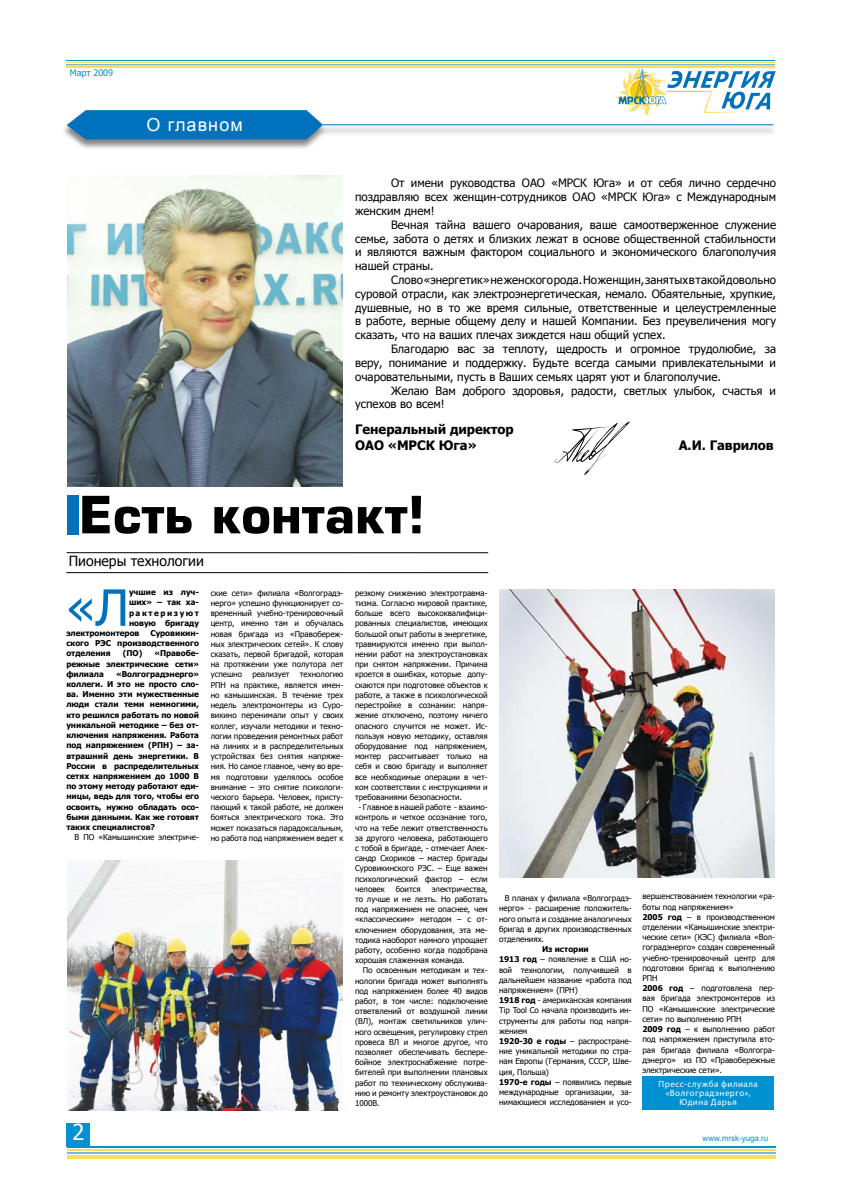
<style>
.page{position:relative;width:842px;height:1191px;background:#fff}
.page>*{position:absolute;margin:0;border:0;box-sizing:border-box;transform-origin:0 0}
.t1{font:50.1px "Tahoma";color:#0071bc}
.t2{font:700 50px "Europe";color:#000}
.t3{font:22px "Tahoma";color:#fff}
.t4{font:18px "Arial";letter-spacing:.06em;color:#fff}
.t5{font:14px "Tahoma";color:#000}
.t6{font:700 13px/15.6px "Tahoma";color:#000}
.t7{font:11.5px/13.8px "Tahoma";color:#000;text-align:justify}
.t8{font:9px/9px "Myriad Pro";letter-spacing:.055em;color:#fff;text-align:center}
.t9{font:9px "Tahoma";color:#0091d0}
.t10{font:8px/10.2px "Tahoma";color:#000;text-align:justify}
.t11{font:700 8px/10.2px "Tahoma";color:#000;text-align:justify}
.t12{font:8px "Arial";color:#0091d0}
.t13{font:700 8px "Tahoma";letter-spacing:.2em;color:#000}
.s1{font-weight:700}
</style>
<div class="page">
<div style="left:61px;top:110px;width:271px;height:50px;background:#000;opacity:.48"></div>
<svg style="left:67px;top:110px;width:256px;height:29px"></svg>
<div style="left:317px;top:124px;width:466px;height:16px;background:#000;opacity:.75"></div>
<hr style="left:323px;top:124px;width:450px;height:1px;background:#0071bc">
<hr style="left:67px;top:1155px;width:708px;height:3px;background:#ffdd5a">
<hr style="left:67px;top:1152px;width:708px;height:2px;background:#77b8e5">
<hr style="left:67px;top:1149px;width:708px;height:1px;background:#ffdd5a">
<hr style="left:67px;top:1146px;width:708px;height:1px;background:#0091d0">
<div style="left:67px;top:1123px;width:23px;height:23px;background:#0091d0"></div>
<svg style="left:616px;top:68px;width:160px;height:48px"></svg>
<hr style="left:66px;top:66px;width:708px;height:2px;background:#ffdd5a">
<hr style="left:66px;top:64px;width:708px;height:1px;background:#77b8e5">
<hr style="left:66px;top:62px;width:708px;height:1px;background:#ffdd5a">
<hr style="left:66px;top:60px;width:708px;height:1px;background:#0091d0">
<div style="left:67px;top:495px;width:11px;height:39px;background:#0071bc"></div>
<hr style="left:66px;top:572px;width:422px;height:1px;background:#000">
<hr style="left:67px;top:552px;width:421px;height:1px;background:#000">
<div style="left:642px;top:1076px;width:132px;height:33px;background:#0091d0"></div>
<svg style="left:553px;top:421px;width:77px;height:54px"></svg>
<img style="left:499px;top:589px;width:275px;height:288px">
<img style="left:68px;top:860px;width:274px;height:250px">
<img style="left:67px;top:176px;width:275px;height:310px">
<p class="t9" style="left:70px;top:66px;width:45px">Март 2009</p>
<h3 class="t4" style="left:147px;top:113px;width:98px">О главном</h3>
<h3 class="t7" style="left:355px;top:176px;width:422px;text-indent:36px">От имени руководства ОАО «МРСК Юга» и от себя лично сердечно поздравляю всех женщин-сотрудников ОАО «МРСК Юга» с Международным женским днем!</h3>
<h3 class="t7" style="left:355px;top:217px;width:422px;text-indent:36px">Вечная тайна вашего очарования, ваше самоотверженное служение семье, забота о детях и близких лежат в основе общественной стабильности и являются важным фактором социального и экономического благополучия нашей страны.</h3>
<p class="t7" style="left:355px;top:272px;width:422px;text-indent:36px">Слово «энергетик» не женского рода. Но женщин, занятых в такой довольно суровой отрасли, как электроэнергетическая, немало. Обаятельные, хрупкие, душевные, но в то же время сильные, ответственные и целеустремленные в работе, верные общему делу и нашей Компании. Без преувеличения могу сказать, что на ваших плечах зиждется наш общий успех.</p>
<h3 class="t7" style="left:355px;top:341px;width:422px;text-indent:36px">Благодарю вас за теплоту, щедрость и огромное трудолюбие, за веру, понимание и поддержку. Будьте всегда самыми привлекательными и очаровательными, пусть в Ваших семьях царят уют и благополучие.</h3>
<h3 class="t7" style="left:355px;top:383px;width:422px;text-indent:36px">Желаю Вам доброго здоровья, радости, светлых улыбок, счастья и успехов во всем!</h3>
<h3 class="t6" style="left:355px;top:420px;width:160px">Генеральный директор<br>ОАО «МРСК Юга»</h3>
<h3 class="t6" style="left:679px;top:436px;width:97px">А.И. Гаврилов</h3>
<h2 class="t2" style="left:79px;top:485px;width:348px">Есть контакт!</h2>
<h3 class="t5" style="left:69px;top:551px;width:137px">Пионеры технологии</h3>
<h1 class="t1" style="left:66px;top:574px;width:64px">«Л</h1>
<p class="t11" style="left:129px;top:586px;width:71px">учшие из луч-</p>
<p class="t10" style="left:211px;top:587px;width:134px">ские сети» филиала «Волгоградэ&shy;нерго» успешно функционирует со&shy;временный учебно-тренировочный центр, именно там и обучалась новая бригада из «Правобереж&shy;ных электрических сетей». К слову сказать, первой бригадой, которая на протяжении уже полутора лет успешно</p>
<p class="t10" style="left:355px;top:587px;width:134px">резкому снижению электротравма&shy;тизма. Согласно мировой практике, больше всего высококвалифици&shy;рованных специалистов, имеющих большой опыт работы в энергетике, травмируются именно при выпол&shy;нении работ на электроустановках при снятом напряжении. Причина кроется в ошибках, которые допу&shy;скаются при подготовке объектов к работе, а также в психологической перестройке в сознании: напря&shy;жение отключено, поэтому ничего опасного случится не может. Ис&shy;пользуя новую методику, оставляя оборудование под напряжением, монтер рассчитывает только на себя и свою бригаду и выполняет все необходимые операции в чет&shy;ком соответствии с инструкциями и требованиями безопасности.</p>
<p class="t10" style="left:355px;top:801px;width:134px;text-indent:3px">- Главное в нашей работе - взаимо&shy;контроль и четкое осознание того, что на тебе лежит ответственность за другого человека, работающего с тобой в бригаде, - отмечает Алек&shy;сандр Скориков – мастер бригады Суровикинского РЭС. – Еще важен психологический фактор – если человек</p>
<p class="t11" style="left:129px;top:597px;width:71px">ших» – так ха-</p>
<p class="t13" style="left:129px;top:607px;width:72px">рактеризуют</p>
<p class="t11" style="left:129px;top:617px;width:71px">новую бригаду</p>
<p class="t11" style="left:66px;top:627px;width:75px">электромонтеров</p>
<p class="t11" style="left:66px;top:627px;width:134px;text-indent:84px">Суровикин&shy;ского РЭС производственного отделения</p>
<p class="t11" style="left:66px;top:648px;width:134px;text-indent:88px">«Правобе&shy;режные электрические сети» филиала</p>
<p class="t11" style="left:123px;top:648px;width:21px">(ПО)</p>
<p class="t11" style="left:66px;top:668px;width:134px;text-indent:50px">«Волгоградэнерго» коллеги. И это не просто сло&shy;ва. Именно эти мужественные люди стали теми немногими, кто решился работать по новой уникальной методике – без от&shy;ключения напряжения. Работа под напряжением (РПН) – за&shy;втрашний день энергетики. В России в распределительных сетях напряжением до 1000 В по этому методу работают еди&shy;ницы, ведь для того, чтобы его освоить, нужно обладать осо&shy;быми данными. Как же готовят таких специалистов?</p>
<p class="t10" style="left:75px;top:831px;width:126px">В ПО «Камышинские электриче-</p>
<p class="t10" style="left:211px;top:669px;width:134px;text-indent:89px">технологию РПН на практике, является имен&shy;но камышинская. В течение трех недель электромонтеры из Суро&shy;викино перенимали опыт у своих коллег, изучали методики и техно&shy;логии проведения ремонтных работ на линиях и в распределительных устройствах без снятия напряже&shy;ния. Но самое главное, чему во вре&shy;мя подготовки уделялось особое внимание – это снятие психологи&shy;ческого барьера. Человек, присту&shy;пающий к такой работе, не должен бояться электрического тока. Это может показаться парадоксальным, но работа под напряжением ведет к</p>
<p class="t10" style="left:252px;top:669px;width:39px">реализует</p>
<p class="t10" style="left:396px;top:883px;width:26px">боится</p>
<p class="t10" style="left:355px;top:883px;width:134px;text-indent:77px">электричества, то лучше и не лезть. Но работать под напряжением не опаснее, чем «классическим» методом – с от&shy;ключением оборудования, эта ме&shy;тодика наоборот намного упрощает работу, особенно когда подобрана хорошая слаженная команда.</p>
<p class="t10" style="left:355px;top:965px;width:134px;text-indent:8px">По освоенным методикам и тех&shy;нологии бригада может выполнять под напряжением более 40 видов работ, в том числе: подключение ответвлений от воздушной линии (ВЛ), монтаж светильников улич&shy;ного освещения, регулировку стрел провеса ВЛ и многое другое, что позволяет обеспечивать беспере&shy;бойное электроснабжение потре&shy;бителей при выполнении плановых работ по техническому обслужива&shy;нию и ремонту электроустановок до 1000В.</p>
<h3 class="t3" style="left:72px;top:1117px;width:14px">2</h3>
<p class="t10" style="left:499px;top:892px;width:134px;text-indent:6px">В планах у филиала «Волгоградэ&shy;нерго» - расширение положитель&shy;ного опыта и создание аналогичных бригад в других производственных отделениях.</p>
<p class="t10" style="left:499px;top:943px;width:134px;text-align:left;text-indent:43px"><span class="s1">Из истории<br>1913 год</span> – появление в США но&shy;вой технологии, получившей в дальнейшем название «работа под напряжением» (ПРН)<br><span class="s1">1918 год</span> - американская компания<br>Tip Tool Co начала производить ин&shy;струменты для работы под напря&shy;жением<br><span class="s1">1920-30 е годы</span> – распростране&shy;ние уникальной методики по стра&shy;нам Европы (Германия, СССР, Шве&shy;ция, Польша)<br><span class="s1">1970-е годы</span> – появились первые международные организации, за&shy;нимающиеся исследованием и усо-</p>
<p class="t10" style="left:642px;top:891px;width:134px;text-align:left">вершенствованием технологии «ра&shy;боты под напряжением»<br><span class="s1">2005 год</span> – в производственном отделении «Камышинские электри&shy;ческие сети» (КЭС) филиала «Вол&shy;гоградэнерго» создан современный учебно-тренировочный центр для подготовки бригад к выполнению<br>РПН<br><span class="s1">2006 год</span> – подготовлена пер&shy;вая бригада электромонтеров из<br>ПО «Камышинские электрические сети» по выполнению РПН<br><span class="s1">2009 год</span> – к выполнению работ под напряжением приступила вто&shy;рая бригада филиала «Волгогра&shy;дэнерго» из ПО «Правобережные электрические сети».</p>
<p class="t8" style="left:659px;top:1079px;width:101px">Пресс-служба филиала «Волгоградэнерго»,<br>Юдина Дарья</p>
<p class="t12" style="left:703px;top:1132px;width:67px">www.mrsk-yuga.ru</p>
</div>
